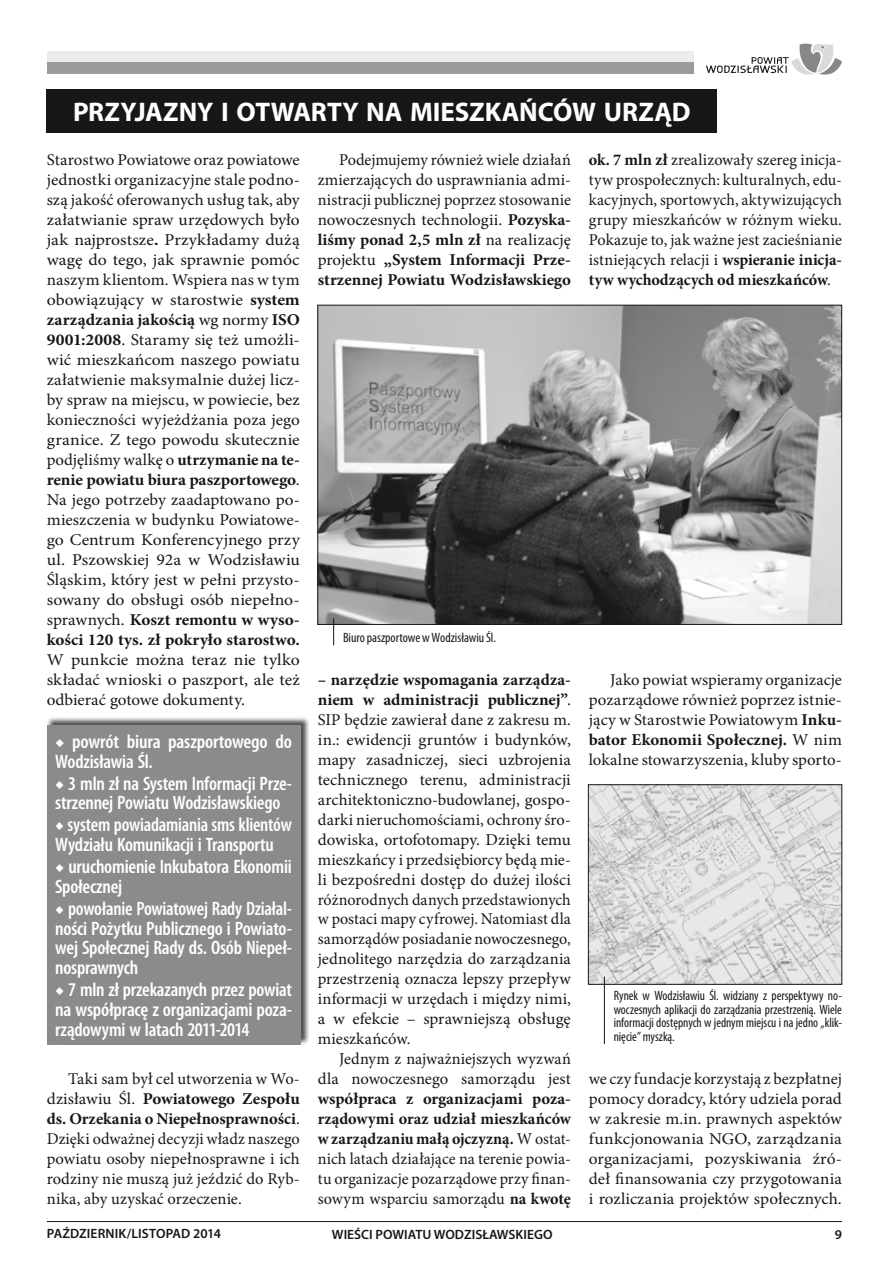
<style>
.page{position:relative;width:893px;height:1263px;background:#fff}
.page>*{position:absolute;margin:0;border:0;box-sizing:border-box;transform-origin:0 0}
.t1{font:700 27px "Myriad Pro";color:#fff}
.t2{font:600 condensed 19.5px/19.8px "Myriad Pro";letter-spacing:-.01em;color:#fff}
.t3{font:16.5px/20px "Minion Pro";color:#181716;text-align:justify}
.t4{font:16.5px/20px "Minion Pro";color:#181716;text-align:justify;scale:1.07 1}
.t5{font:condensed 13.5px/13.5px "Myriad Pro";color:#181716;text-align:justify;scale:.96 1}
.t6{font:600 13.5px "Myriad Pro";color:#181716}
.t7{font:condensed 13.5px "Myriad Pro";color:#181716}
.s1{font-weight:700}
.s2{font-family:"Minion Pro";font-weight:700;font-stretch:normal}
</style>
<div class="page">
<svg style="left:706px;top:43px;width:136px;height:32px"></svg>
<div style="left:47px;top:51px;width:646px;height:11px;background:#ececec"></div>
<div style="left:47px;top:62px;width:646px;height:11px;background:#9c9c9c"></div>
<hr style="left:47px;top:1221px;width:795px;height:1px;background:#181716">
<img style="left:590px;top:786px;width:250px;height:196px">
<div style="left:588px;top:784px;width:254px;height:200px;border:1px solid #181716"></div>
<img style="left:319px;top:307px;width:521px;height:316px">
<div style="left:317px;top:305px;width:525px;height:320px;border:1px solid #181716"></div>
<div style="left:47px;top:89px;width:670px;height:43px;background:#181716"></div>
<div style="left:47px;top:716px;width:279px;height:335px;background:#181716;opacity:.75"></div>
<div style="left:47px;top:725px;width:253px;height:319px;background:#8b8b8b"></div>
<svg style="left:333px;top:618px;width:1px;height:27px"></svg>
<hr style="left:604px;top:977px;width:1px;height:67px;background:#181716">
<h1 class="t1" style="left:73px;top:94px;width:619px">PRZYJAZNY I OTWARTY NA MIESZKAŃCÓW URZĄD</h1>
<p class="t3" style="left:47px;top:150px;width:255px">Starostwo Powiatowe oraz powiatowe jednostki organizacyjne stale podno&shy;szą jakość oferowanych usług tak, aby załatwianie spraw urzędowych było jak najprostsze<span class="s1">.</span> Przykładamy dużą wagę do tego, jak sprawnie pomóc naszym klientom. Wspiera nas w tym obowiązujący w starostwie <span class="s1">system zarządzania jakością</span> wg normy <span class="s1">ISO 9001:2008</span>. Staramy się też umożli&shy;wić mieszkańcom naszego powiatu załatwienie maksymalnie dużej licz&shy;by spraw na miejscu, w powiecie, bez konieczności wyjeżdżania poza jego granice. Z tego powodu skutecznie podjęliśmy walkę o <span class="s1">utrzymanie na te&shy;renie powiatu biura paszportowego</span>.<br>Na jego potrzeby zaadaptowano po&shy;mieszczenia w budynku Powiatowe&shy;go Centrum Konferencyjnego przy ul. Pszowskiej 92a w Wodzisławiu Śląskim, który jest w pełni przysto&shy;sowany do obsługi osób niepełno&shy;sprawnych. <span class="s1">Koszt remontu w wyso&shy;kości 120 tys. zł pokryło starostwo.</span></p>
<p class="t4" style="left:47px;top:649px;width:238px">W punkcie można teraz nie tylko składać wnioski o paszport, ale też odbierać gotowe dokumenty.</p>
<p class="t2" style="left:55px;top:732px;width:238px"><span class="s2">◆</span> powrót biura paszportowego do<br>Wodzisławia Śl.</p>
<p class="t2" style="left:55px;top:773px;width:238px"><span class="s2">◆</span> 3 mln zł na System Informacji Prze&shy;strzennej Powiatu Wodzisławskiego</p>
<p class="t2" style="left:55px;top:815px;width:238px"><span class="s2">◆</span> system powiadamiania sms klientów<br>Wydziału Komunikacji i Transportu</p>
<p class="t2" style="left:55px;top:857px;width:238px"><span class="s2">◆</span> uruchomienie Inkubatora Ekonomii<br>Społecznej</p>
<p class="t2" style="left:55px;top:899px;width:238px;text-align:justify"><span class="s2">◆</span> powołanie Powiatowej Rady Działal&shy;ności Pożytku Publicznego i Powiato&shy;wej Społecznej Rady ds. Osób Niepeł&shy;nosprawnych</p>
<p class="t2" style="left:55px;top:980px;width:238px;text-align:justify"><span class="s2">◆</span> 7 mln zł przekazanych przez powiat na współpracę z organizacjami poza&shy;rządowymi w latach 2011-2014</p>
<p class="t3" style="left:47px;top:1069px;width:255px;text-indent:21px">Taki sam był cel utworzenia w Wo&shy;dzisławiu Śl. <span class="s1">Powiatowego Zespołu ds. Orzekania o Niepełnosprawności</span>.<br>Dzięki odważnej decyzji władz naszego powiatu osoby niepełnosprawne i ich rodziny nie muszą już jeździć do Ryb&shy;nika, aby uzyskać orzeczenie.</p>
<p class="t3" style="left:318px;top:150px;width:255px;text-indent:21px">Podejmujemy również wiele działań zmierzających do usprawniania admi&shy;nistracji publicznej poprzez stosowanie nowoczesnych technologii. <span class="s1">Pozyska&shy;liśmy ponad 2,5 mln zł</span> na realizację projektu <span class="s1">„System Informacji Prze&shy;strzennej Powiatu Wodzisławskiego</span></p>
<p class="t7" style="left:343px;top:629px;width:154px">Biuro paszportowe w Wodzisławiu Śl.</p>
<p class="t3" style="left:318px;top:669px;width:255px"><span class="s1">– narzędzie wspomagania zarządza&shy;niem w administracji publicznej”</span>.<br>SIP będzie zawierał dane z zakresu m. in.: ewidencji gruntów i budynków, mapy zasadniczej, sieci uzbrojenia technicznego terenu, administracji architektoniczno-budowlanej, gospo&shy;darki nieruchomościami, ochrony śro&shy;dowiska, ortofotomapy. Dzięki temu mieszkańcy i przedsiębiorcy będą mie&shy;li bezpośredni dostęp do dużej ilości różnorodnych danych przedstawionych w postaci mapy cyfrowej. Natomiast dla samorządów posiadanie nowoczesnego, jednolitego narzędzia do zarządzania przestrzenią oznacza lepszy przepływ informacji w urzędach i między nimi, a w efekcie – sprawniejszą obsługę mieszkańców.</p>
<p class="t3" style="left:318px;top:1049px;width:255px;text-align:right">Jednym z najważniejszych wyzwań dla nowoczesnego samorządu jest</p>
<p class="t3" style="left:318px;top:1089px;width:255px"><span class="s1">współpraca z organizacjami poza&shy;rządowymi oraz udział mieszkańców w zarządzaniu małą ojczyzną.</span> W ostat&shy;nich latach działające na terenie powia&shy;tu organizacje pozarządowe przy finan&shy;sowym wsparciu samorządu <span class="s1">na kwotę</span></p>
<p class="t3" style="left:589px;top:150px;width:255px"><span class="s1">ok. 7 mln zł</span> zrealizowały szereg inicja&shy;tyw prospołecznych: kulturalnych, edu&shy;kacyjnych, sportowych, aktywizujących grupy mieszkańców w różnym wieku.<br>Pokazuje to, jak ważne jest zacieśnianie istniejących relacji i <span class="s1">wspieranie inicja&shy;tyw wychodzących od mieszkańców</span>.</p>
<p class="t3" style="left:589px;top:669px;width:255px;text-indent:21px">Jako powiat wspieramy organizacje pozarządowe również poprzez istnie&shy;jący w Starostwie Powiatowym <span class="s1">Inku&shy;bator Ekonomii Społecznej.</span> W nim lokalne stowarzyszenia, kluby sporto-</p>
<p class="t5" style="left:614px;top:989px;width:239px">Rynek w Wodzisławiu Śl. widziany z perspektywy no&shy;woczesnych aplikacji do zarządzania przestrzenią. Wiele informacji dostępnych w jednym miejscu i na jedno „klik&shy;nięcie” myszką.</p>
<p class="t3" style="left:589px;top:1069px;width:255px">we czy fundacje korzystają z bezpłatnej pomocy doradcy, który udziela porad w zakresie m.in. prawnych aspektów funkcjonowania NGO, zarządzania organizacjami, pozyskiwania źró&shy;deł finansowania czy przygotowania i rozliczania projektów społecznych.</p>
<p class="t6" style="left:47px;top:1224px;width:176px">PAŹDZIERNIK/LISTOPAD 2014</p>
<p class="t6" style="left:332px;top:1225px;width:222px">WIEŚCI POWIATU WODZISŁAWSKIEGO</p>
<p class="t6" style="left:835px;top:1225px;width:9px">9</p>
</div>
